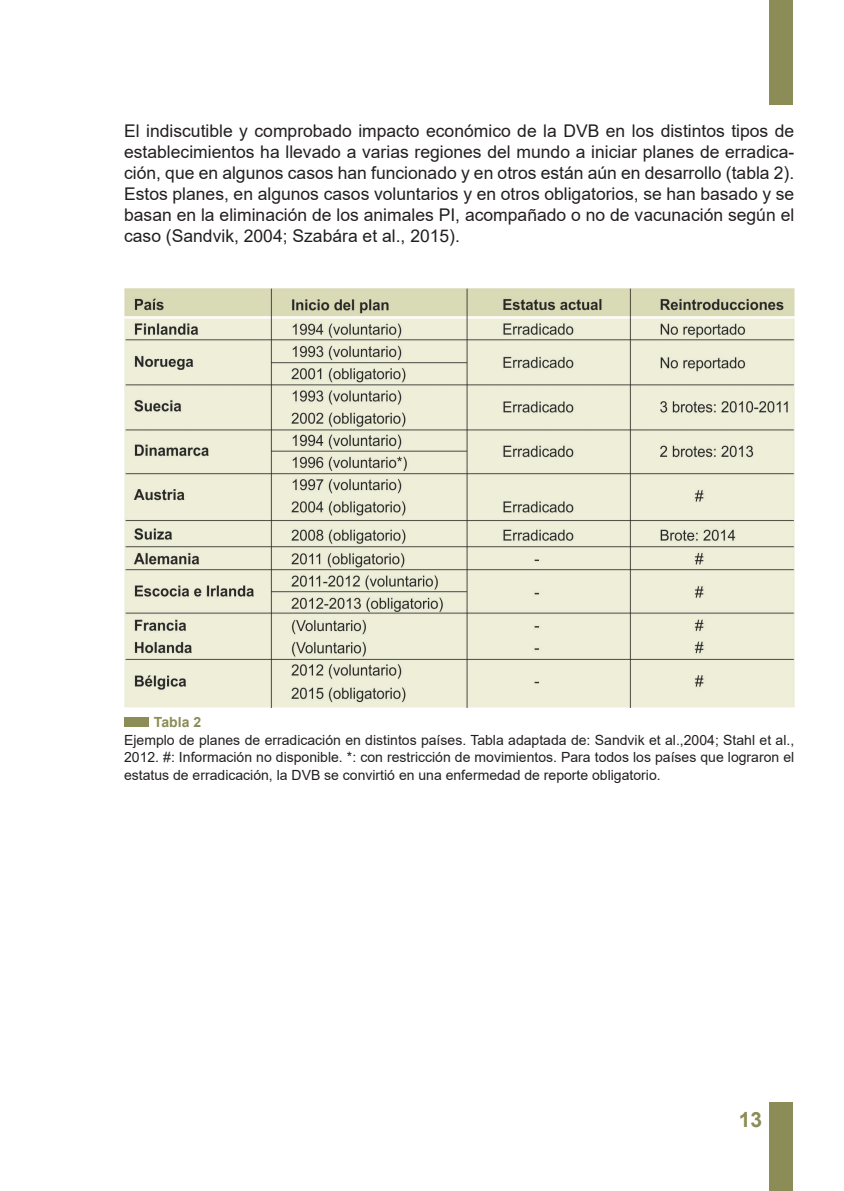
<style>
.page{position:relative;width:844px;height:1191px;background:#fff}
.page>*{position:absolute;margin:0;border:0;box-sizing:border-box;transform-origin:0 0}
.t1{font:700 21px "Arial";color:#8b8c56}
.t2{font:17.5px/21px "Arial";color:#231f20;text-align:justify}
.t3{font:14px/17.5px "Arial";color:#231f20;text-align:justify}
.t4{font:700 14px "Arial";color:#8b8c56}
</style>
<div class="page">
<div style="left:769px;top:0;width:23px;height:105px;background:#8b8c56"></div>
<div style="left:769px;top:1101px;width:23px;height:90px;background:#8b8c56"></div>
<img style="left:124px;top:289px;width:670px;height:418px">
<div style="left:124px;top:717px;width:25px;height:10px;background:#8b8c56"></div>
<p class="t2" style="left:124px;top:120px;width:671px">El indiscutible y comprobado impacto económico de la DVB en los distintos tipos de establecimientos ha llevado a varias regiones del mundo a iniciar planes de erradica&shy;ción, que en algunos casos han funcionado y en otros están aún en desarrollo (tabla 2).<br>Estos planes, en algunos casos voluntarios y en otros obligatorios, se han basado y se basan en la eliminación de los animales PI, acompañado o no de vacunación según el caso (Sandvik, 2004; Szabára et al., 2015).</p>
<p class="t4" style="left:154px;top:712px;width:49px">Tabla 2</p>
<p class="t3" style="left:124px;top:731px;width:671px">Ejemplo de planes de erradicación en distintos países. Tabla adaptada de: Sandvik et al.,2004; Stahl et al., 2012. #: Información no disponible. *: con restricción de movimientos. Para todos los países que lograron el estatus de erradicación, la DVB se convirtió en una enfermedad de reporte obligatorio.</p>
<p class="t1" style="left:738px;top:1104px;width:25px">13</p>
</div>
